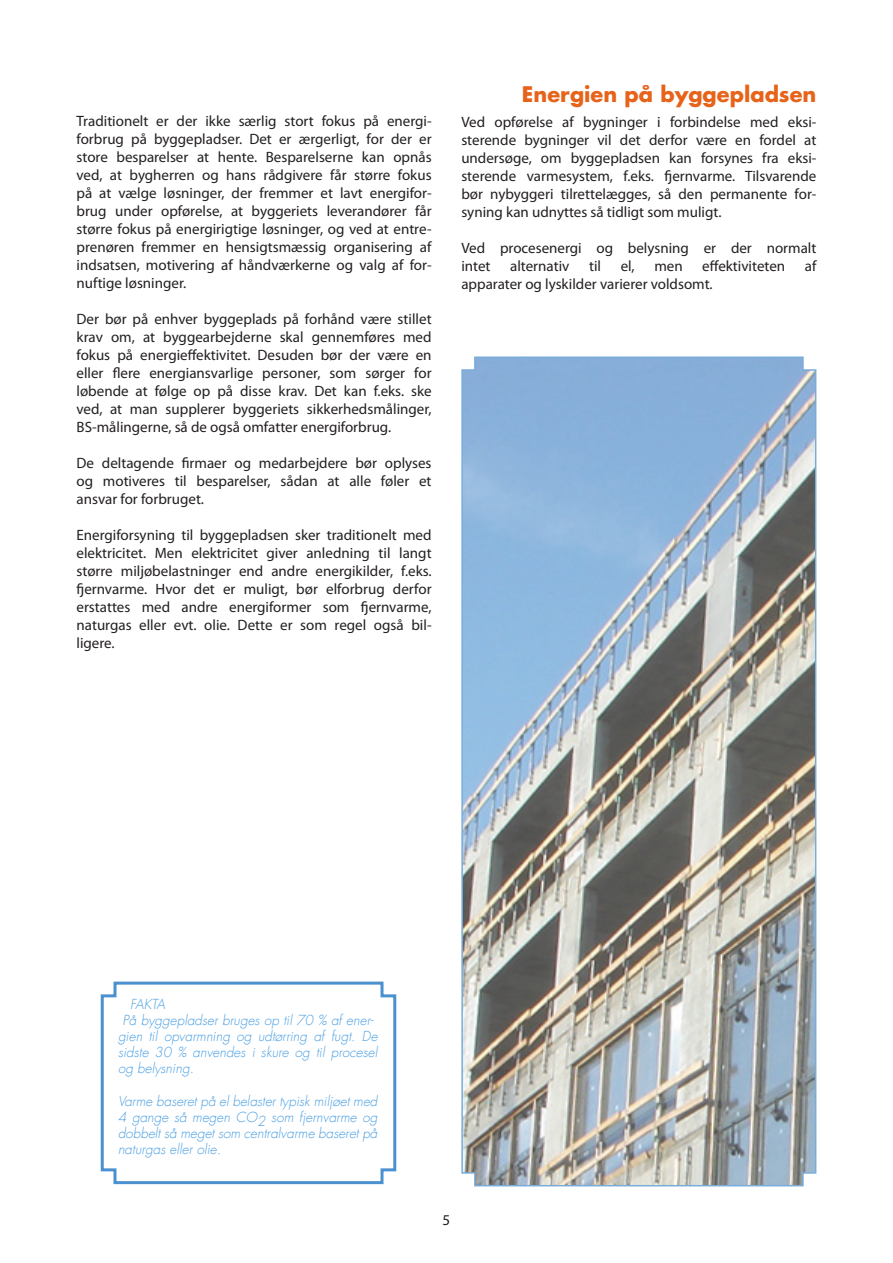
<style>
.page{position:relative;width:893px;height:1263px;background:#fff}
.page>*{position:absolute;margin:0;border:0;box-sizing:border-box;transform-origin:0 0}
.Overskrifter{font:700 21px "Futura";color:#e7631a}
.t1{font:15px/18px "Myriad Pro";color:#231f20;text-align:justify}
.billedtekst{font:italic 300 13.5px/16.2px "Futura";color:#4ba0e3}
</style>
<div class="page">
<img style="left:461px;top:356px;width:356px;height:831px">
<svg style="left:100px;top:981px;width:297px;height:204px"></svg>
<p class="t1" style="left:77px;top:112px;width:357px">Traditionelt er der ikke særlig stort fokus på energi&shy;forbrug på byggepladser. Det er ærgerligt, for der er store besparelser at hente. Besparelserne kan opnås ved, at bygherren og hans rådgivere får større fokus på at vælge løsninger, der fremmer et lavt energifor&shy;brug under opførelse, at byggeriets leverandører får større fokus på energirigtige løsninger, og ved at entre&shy;prenøren fremmer en hensigtsmæssig organisering af indsatsen, motivering af håndværkerne og valg af for&shy;nuftige løsninger.</p>
<p class="t1" style="left:77px;top:310px;width:357px">Der bør på enhver byggeplads på forhånd være stillet krav om, at byggearbejderne skal gennemføres med fokus på energieffektivitet. Desuden bør der være en eller flere energiansvarlige personer, som sørger for løbende at følge op på disse krav. Det kan f.eks. ske ved, at man supplerer byggeriets sikkerhedsmålinger, BS-målingerne, så de også omfatter energiforbrug.</p>
<p class="t1" style="left:77px;top:454px;width:357px">De deltagende firmaer og medarbejdere bør oplyses og motiveres til besparelser, sådan at alle føler et ansvar for forbruget.</p>
<p class="t1" style="left:77px;top:526px;width:357px">Energiforsyning til byggepladsen sker traditionelt med elektricitet. Men elektricitet giver anledning til langt større miljøbelastninger end andre energikilder, f.eks. fjernvarme. Hvor det er muligt, bør elforbrug derfor erstattes med andre energiformer som fjernvarme, naturgas eller evt. olie. Dette er som regel også bil&shy;ligere.</p>
<p class="Overskrifter" style="left:522px;top:81px;width:296px">Energien på byggepladsen</p>
<p class="t1" style="left:461px;top:113px;width:357px">Ved opførelse af bygninger i forbindelse med eksi&shy;sterende bygninger vil det derfor være en fordel at undersøge, om byggepladsen kan forsynes fra eksi&shy;sterende varmesystem, f.eks. fjernvarme. Tilsvarende bør nybyggeri tilrettelægges, så den permanente for&shy;syning kan udnyttes så tidligt som muligt.</p>
<p class="t1" style="left:461px;top:239px;width:357px">Ved procesenergi og belysning er der normalt intet</p>
<p class="t1" style="left:510px;top:257px;width:61px">alternativ</p>
<p class="t1" style="left:589px;top:257px;width:14px">til</p>
<p class="t1" style="left:621px;top:257px;width:16px">el,</p>
<p class="t1" style="left:654px;top:257px;width:30px">men</p>
<p class="t1" style="left:702px;top:257px;width:84px">effektiviteten</p>
<p class="t1" style="left:805px;top:257px;width:13px">af</p>
<p class="t1" style="left:461px;top:275px;width:253px">apparater og lyskilder varierer voldsomt.</p>
<p class="billedtekst" style="left:130px;top:996px;width:37px">FAKTA</p>
<p class="billedtekst" style="left:118px;top:1012px;width:261px;text-indent:4px">På byggepladser bruges op til 70 % af ener&shy;gien til opvarmning og udtørring af fugt. De sidste 30 % anvendes i skure og til procesel og belysning.</p>
<p class="billedtekst" style="left:118px;top:1093px;width:261px;text-align:justify">Varme baseret på el belaster typisk miljøet med 4 gange så megen CO2 som fjernvarme og dobbelt så meget som centralvarme baseret på naturgas eller olie.</p>
<p class="t1" style="left:443px;top:1211px;width:9px">5</p>
</div>
